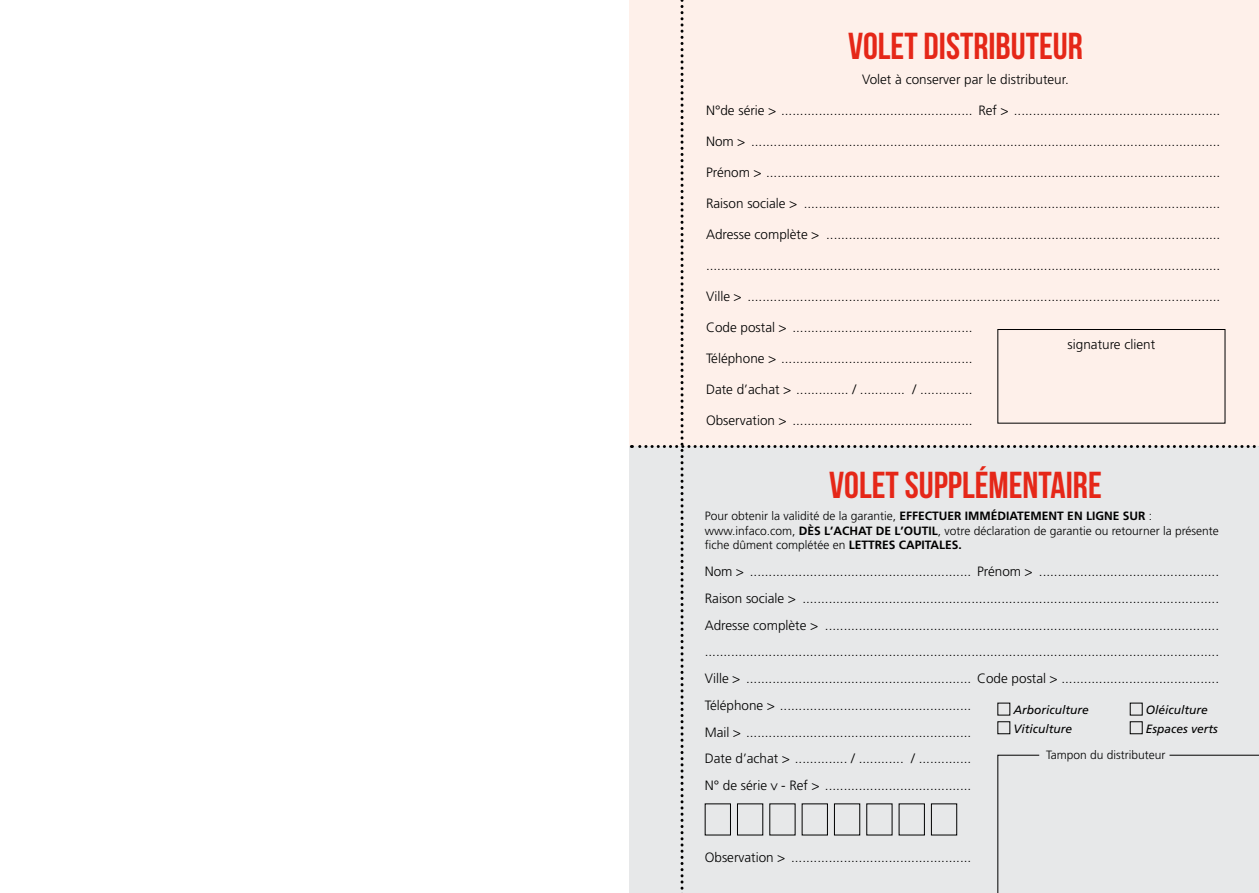
<style>
.page{position:relative;width:1259px;height:893px;background:#fff}
.page>*{position:absolute;margin:0;border:0;box-sizing:border-box;transform-origin:0 0}
.t1{font:700 37.5px "Bebas Neue";color:#e52718}
.t2{font:300 13.5px/26.7px "Frutiger Pro";color:#000}
.t3{font:300 12px/14.4px "Frutiger Pro";color:#000}
.t4{font:italic 12px "Frutiger Pro";color:#000}
.s1{font-weight:700}
</style>
<div class="page">
<svg style="left:631px;top:0;width:628px;height:893px;background:#f1eae8"></svg>
<hr style="left:1169px;top:755px;width:90px;height:1px;background:#000">
<div style="left:997px;top:721px;width:13px;height:13px;border:1px solid #000"></div>
<div style="left:1129px;top:721px;width:13px;height:13px;border:1px solid #000"></div>
<h1 class="t1" style="left:848px;top:25px;width:236px">VOLET DISTRIBUTEUR</h1>
<p class="t2" style="left:862px;top:66px;width:208px">Volet à conserver par le distributeur.</p>
<p class="t2" style="left:706px;top:97px;width:516px">N°de série &gt; ................................................... Ref &gt; .......................................................</p>
<p class="t2" style="left:706px;top:128px;width:516px">Nom &gt; .............................................................................................................................</p>
<p class="t2" style="left:706px;top:159px;width:516px">Prénom &gt; .........................................................................................................................</p>
<p class="t2" style="left:706px;top:190px;width:516px">Raison sociale &gt; ...............................................................................................................</p>
<p class="t2" style="left:706px;top:221px;width:516px">Adresse complète &gt; .........................................................................................................</p>
<p class="t2" style="left:706px;top:252px;width:516px">.........................................................................................................................................</p>
<p class="t2" style="left:706px;top:283px;width:516px">Ville &gt; ..............................................................................................................................</p>
<p class="t2" style="left:706px;top:314px;width:268px">Code postal &gt; ................................................</p>
<p class="t2" style="left:706px;top:345px;width:268px">Téléphone &gt; ...................................................</p>
<p class="t2" style="left:706px;top:376px;width:268px">Date d’achat &gt; .............. / ............ / ..............</p>
<p class="t2" style="left:706px;top:407px;width:268px">Observation &gt; ................................................</p>
<p class="t2" style="left:1067px;top:331px;width:89px">signature client</p>
<h1 class="t1" style="left:829px;top:464px;width:274px">VOLET SUPPLÉMENTAIRE</h1>
<p class="t3" style="left:705px;top:509px;width:516px">Pour obtenir la validité de la garantie, <span class="s1">EFFECTUER IMMÉDIATEMENT EN LIGNE SUR</span> : www.infaco.com, <span class="s1">DÈS L’ACHAT DE L’OUTIL</span>, votre déclaration de garantie ou retourner la présente fiche dûment complétée en <span class="s1">LETTRES CAPITALES.</span></p>
<p class="t2" style="left:705px;top:558px;width:516px">Nom &gt; ........................................................... Prénom &gt; ................................................<br>Raison sociale &gt; ...............................................................................................................<br>Adresse complète &gt; ......................................................................................................... .........................................................................................................................................<br>Ville &gt; ............................................................ Code postal &gt; ..........................................<br>Téléphone &gt; ...................................................<br>Mail &gt; ............................................................<br>Date d’achat &gt; .............. / ............ / ..............<br>N° de série</p>
<p class="t4" style="left:1013px;top:703px;width:77px">Arboriculture</p>
<p class="t4" style="left:1146px;top:703px;width:64px">Oléiculture</p>
<p class="t4" style="left:1013px;top:722px;width:60px">Viticulture</p>
<p class="t4" style="left:1146px;top:722px;width:74px">Espaces verts</p>
<p class="t3" style="left:1046px;top:748px;width:121px">Tampon du distributeur</p>
<p class="t2" style="left:789px;top:783px;width:9px;rotate:90deg">&gt;</p>
<p class="t2" style="left:781px;top:772px;width:192px">- Ref &gt; .......................................</p>
<p class="t2" style="left:705px;top:844px;width:268px">Observation &gt; ................................................</p>
</div>
